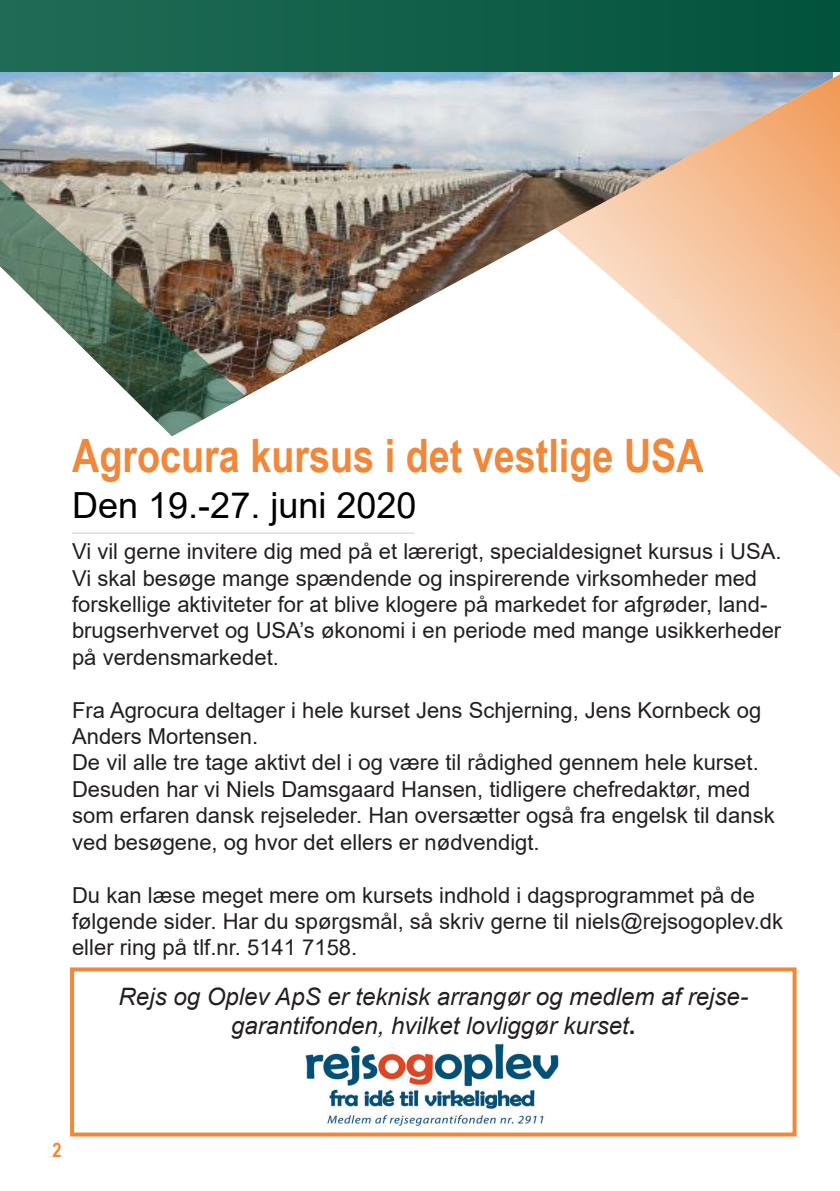
<style>
.page{position:relative;width:840px;height:1191px;background:#fff}
.page>*{position:absolute;margin:0;border:0;box-sizing:border-box;transform-origin:0 0}
.t1{font:700 46px "Arial Narrow";color:#ef883a}
.t2{font:36px "Arial";color:#000}
.t3{font:italic 24px "Arial";color:#231f20}
.t4{font:22px/26.4px "Arial";color:#231f20}
.t5{font:700 20px "Arial Narrow";color:#ef883a}
.s1{font-weight:700;font-style:normal}
</style>
<div class="page">
<img style="left:0;top:72px;width:554px;height:325px">
<svg style="left:0;top:170px;width:245px;height:266px"></svg>
<svg style="left:554px;top:72px;width:285px;height:405px"></svg>
<hr style="left:72px;top:532px;width:342px;height:1px;background:#939598">
<div style="left:0;top:0;width:839px;height:72px;background:linear-gradient(to right,#216b56,#02533c)"></div>
<div style="left:70px;top:967px;width:726px;height:169px;border:4px solid #ef883a"></div>
<img style="left:305px;top:1043px;width:254px;height:83px">
<p class="t1" style="left:72px;top:421px;width:632px">Agrocura kursus i det vestlige USA</p>
<p class="t2" style="left:72px;top:481px;width:346px">Den 19.-27. juni 2020</p>
<p class="t4" style="left:72px;top:538px;width:710px">Vi vil gerne invitere dig med på et lærerigt, specialdesignet kursus i USA.<br>Vi skal besøge mange spændende og inspirerende virksomheder med forskellige aktiviteter for at blive klogere på markedet for afgrøder, land&shy;brugserhvervet og USA’s økonomi i en periode med mange usikkerheder på verdensmarkedet.</p>
<p class="t4" style="left:72px;top:696px;width:690px">Fra Agrocura deltager i hele kurset Jens Schjerning, Jens Kornbeck og<br>Anders Mortensen.</p>
<p class="t4" style="left:72px;top:749px;width:703px">De vil alle tre tage aktivt del i og være til rådighed gennem hele kurset.<br>Desuden har vi Niels Damsgaard Hansen, tidligere chefredaktør, med som erfaren dansk rejseleder. Han oversætter også fra engelsk til dansk ved besøgene, og hvor det ellers er nødvendigt.</p>
<p class="t4" style="left:72px;top:881px;width:712px">Du kan læse meget mere om kursets indhold i dagsprogrammet på de følgende sider. Har du spørgsmål, så skriv gerne til niels@rejsogoplev.dk eller ring på tlf.nr. 5141 7158.</p>
<p class="t3" style="left:119px;top:981px;width:630px">Rejs og Oplev ApS er teknisk arrangør og medlem af rejse-</p>
<p class="t3" style="left:231px;top:1009px;width:406px">garantifonden, hvilket lovliggør kurset<span class="s1">.</span></p>
<p class="t5" style="left:52px;top:1134px;width:11px">2</p>
</div>
